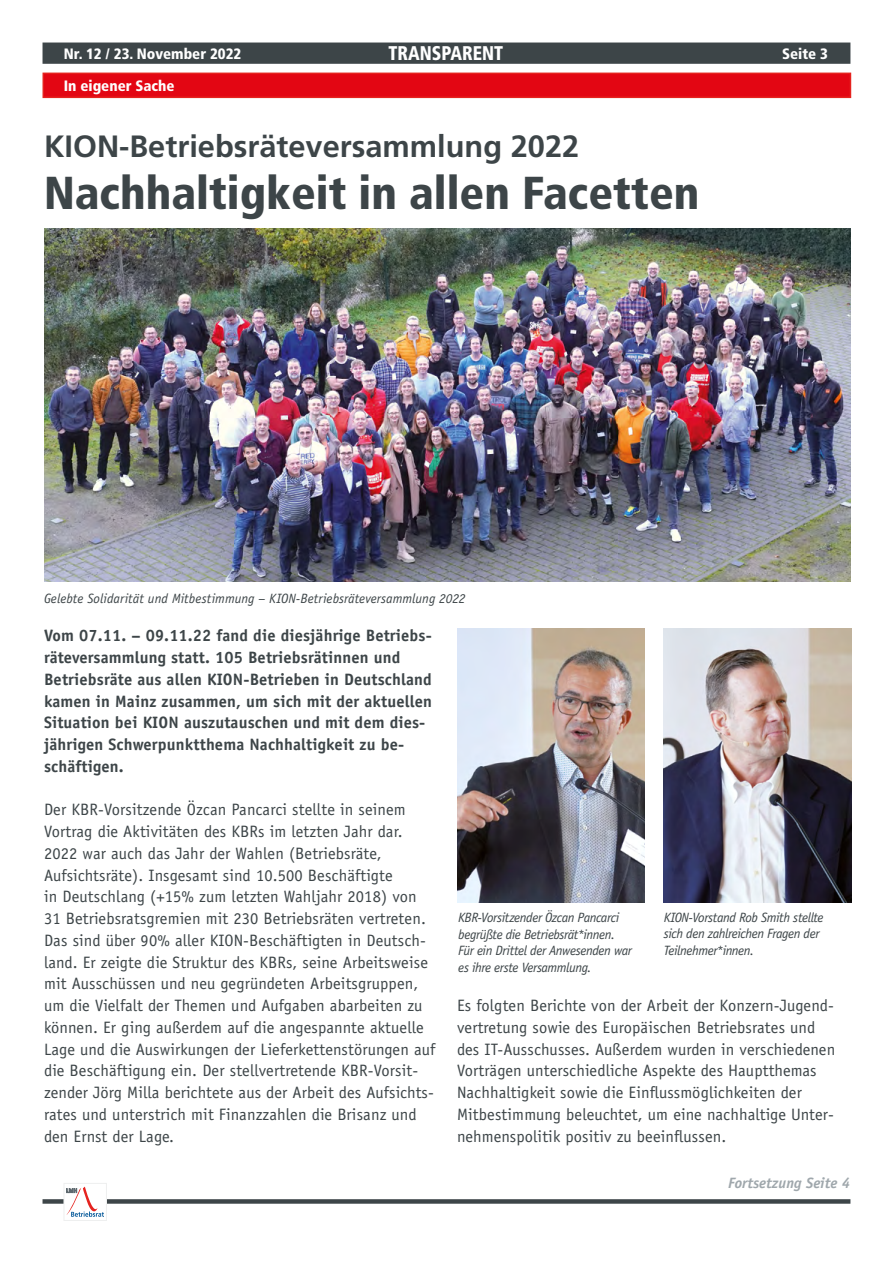
<style>
.page{position:relative;width:893px;height:1263px;background:#fff}
.page>*{position:absolute;margin:0;border:0;box-sizing:border-box;transform-origin:0 0}
.t1{font:900 condensed 46.2px "Frutiger LT Std";color:#3d4548}
.t2{font:700 30.75px "Frutiger";color:#3d4548}
.t3{font:900 condensed 19.8px "Frutiger LT Std";color:#fff;scale:.91 1}
.t4{font:16.5px/21.8px "Officina Sans Std";letter-spacing:.01em;color:#3d4548}
.t5{font:700 16.5px/21.8px "Officina Sans Std";letter-spacing:.01em;color:#3d4548}
.t6{font:900 condensed 15px "Frutiger LT Std";color:#fff}
.t7{font:italic 700 15px "Officina Sans Std";color:#9fa7ac}
.t8{font:italic 13.5px/16.5px "Officina Sans Std";letter-spacing:-.025em;color:#3d4548}
.t9{font:italic 13.5px "Officina Sans Std";letter-spacing:.005em;color:#3d4548}
</style>
<div class="page">
<div style="left:43px;top:1199px;width:807px;height:5px;background:#3d4548"></div>
<div style="left:43px;top:43px;width:807px;height:21px;background:#3d4548;border:2px solid #3d4548"></div>
<div style="left:43px;top:73px;width:807px;height:24px;background:#e30613"></div>
<div style="left:43px;top:73px;width:808px;height:25px;border:2px solid #e5231f"></div>
<div style="left:64px;top:1183px;width:42px;height:37px;background:#fff"></div>
<svg style="left:66px;top:1186px;width:38px;height:31px"></svg>
<div style="left:64px;top:1183px;width:43px;height:38px;border:1px solid #eeefef"></div>
<img style="left:44px;top:228px;width:806px;height:353px">
<img style="left:457px;top:629px;width:188px;height:274px">
<img style="left:664px;top:628px;width:187px;height:274px">
<p class="t6" style="left:64px;top:45px;width:179px">Nr. 12 / 23. November 2022</p>
<p class="t3" style="left:388px;top:41px;width:128px">TRANSPARENT</p>
<p class="t6" style="left:782px;top:45px;width:47px">Seite 3</p>
<p class="t6" style="left:64px;top:77px;width:112px">In eigener Sache</p>
<h2 class="t2" style="left:44px;top:128px;width:537px">KION-Betriebsräteversammlung 2022</h2>
<h1 class="t1" style="left:44px;top:165px;width:657px">Nachhaltigkeit in allen Facetten</h1>
<p class="t9" style="left:44px;top:590px;width:423px">Gelebte Solidarität und Mitbestimmung – KION-Betriebsräteversammlung 2022</p>
<p class="t5" style="left:44px;top:625px;width:390px">Vom 07.11. – 09.11.22 fand die diesjährige Betriebs&shy;räteversammlung statt. 105 Betriebsrätinnen und Betriebsräte aus allen KION-Betrieben in Deutschland kamen in Mainz zusammen, um sich mit der aktuellen Situation bei KION auszutauschen und mit dem dies&shy;jährigen Schwerpunktthema Nachhaltigkeit zu be&shy;schäftigen.</p>
<p class="t4" style="left:44px;top:799px;width:393px">Der KBR-Vorsitzende Özcan Pancarci stellte in seinem Vortrag die Aktivitäten des KBRs im letzten Jahr dar.<br>2022 war auch das Jahr der Wahlen (Betriebsräte, Aufsichtsräte). Insgesamt sind 10.500 Beschäftigte<br>in Deutschlang (+15% zum letzten Wahljahr 2018) von 31 Betriebsratsgremien mit 230 Betriebsräten vertreten.<br>Das sind über 90% aller KION-Beschäftigten in Deutsch&shy;land. Er zeigte die Struktur des KBRs, seine Arbeitsweise mit Ausschüssen und neu gegründeten Arbeitsgruppen, um die Vielfalt der Themen und Aufgaben abarbeiten zu können. Er ging außerdem auf die angespannte aktuelle Lage und die Auswirkungen der Lieferkettenstörungen auf die Beschäftigung ein. Der stellvertretende KBR-Vorsit&shy;zender Jörg Milla berichtete aus der Arbeit des Aufsichts&shy;rates und unterstrich mit Finanzzahlen die Brisanz und den Ernst der Lage.</p>
<p class="t8" style="left:458px;top:909px;width:175px">KBR-Vorsitzender Özcan Pancarci begrüßte die Betriebsrät*innen.<br>Für ein Drittel der Anwesenden war es ihre erste Versammlung.</p>
<p class="t8" style="left:664px;top:909px;width:161px">KION-Vorstand Rob Smith stellte sich den zahlreichen Fragen der<br>Teilnehmer*innen.</p>
<p class="t4" style="left:457px;top:995px;width:380px">Es folgten Berichte von der Arbeit der Konzern-Jugend&shy;vertretung sowie des Europäischen Betriebsrates und des IT-Ausschusses. Außerdem wurden in verschiedenen Vorträgen unterschiedliche Aspekte des Hauptthemas Nachhaltigkeit sowie die Einflussmöglichkeiten der Mitbestimmung beleuchtet, um eine nachhaltige Unter&shy;nehmenspolitik positiv zu beeinflussen.</p>
<p class="t7" style="left:728px;top:1174px;width:124px">Fortsetzung Seite 4</p>
</div>
